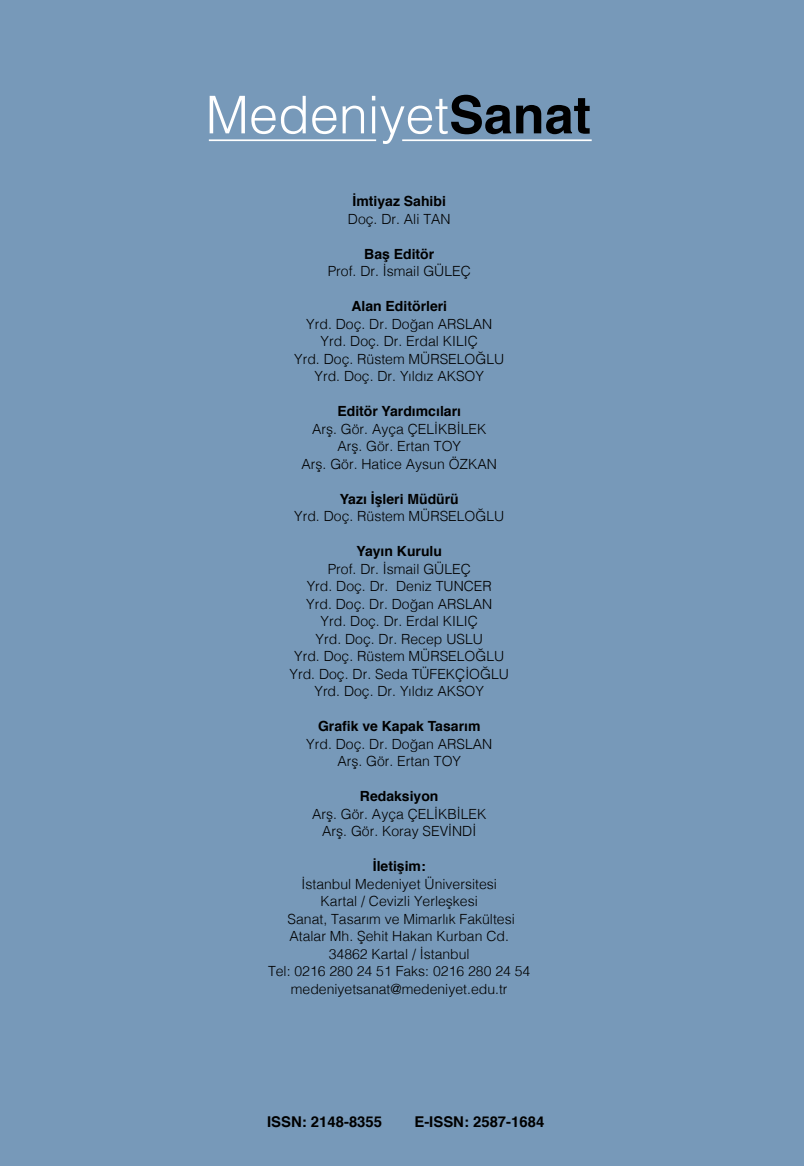
<style>
.page{position:relative;width:804px;height:1166px;background:#7799b9}
.page>*{position:absolute;margin:0;border:0;box-sizing:border-box;transform-origin:0 0}
.t1{font:300 52.15px "Helvetica";color:#fff}
.t2{font:700 14.88px "Helvetica";color:#000}
.t3{font:300 14px/17.5px "Helvetica";color:#000;text-align:center}
.t4{font:700 14px "Helvetica";color:#000}
.s1{font-weight:700;color:#000}
</style>
<div class="page">
<hr style="left:209px;top:139px;width:167px;height:2px;background:#fff">
<hr style="left:402px;top:139px;width:189px;height:2px;background:#fff">
<h1 class="t1" style="left:205px;top:70px;width:387px">Medeniyet<span class="s1">Sanat</span></h1>
<p class="t4" style="left:352px;top:190px;width:95px">İmtiyaz Sahibi</p>
<p class="t3" style="left:348px;top:209px;width:104px">Doç. Dr. Ali TAN</p>
<p class="t4" style="left:364px;top:242px;width:72px">Baş Editör</p>
<p class="t3" style="left:328px;top:261px;width:145px">Prof. Dr. İsmail GÜLEÇ</p>
<p class="t4" style="left:351px;top:295px;width:97px">Alan Editörleri</p>
<p class="t3" style="left:294px;top:314px;width:212px">Yrd. Doç. Dr. Doğan ARSLAN<br>Yrd. Doç. Dr. Erdal KILIÇ<br>Yrd. Doç. Rüstem MÜRSELOĞLU<br>Yrd. Doç. Dr. Yıldız AKSOY</p>
<p class="t4" style="left:337px;top:400px;width:125px">Editör Yardımcıları</p>
<p class="t3" style="left:301px;top:419px;width:197px">Arş. Gör. Ayça ÇELİKBİLEK<br>Arş. Gör. Ertan TOY<br>Arş. Gör. Hatice Aysun ÖZKAN</p>
<p class="t4" style="left:340px;top:487px;width:121px">Yazı İşleri Müdürü</p>
<p class="t3" style="left:294px;top:506px;width:212px">Yrd. Doç. Rüstem MÜRSELOĞLU</p>
<p class="t4" style="left:356px;top:540px;width:87px">Yayın Kurulu</p>
<p class="t3" style="left:289px;top:559px;width:221px">Prof. Dr. İsmail GÜLEÇ<br>Yrd. Doç. Dr. Deniz TUNCER<br>Yrd. Doç. Dr. Doğan ARSLAN<br>Yrd. Doç. Dr. Erdal KILIÇ<br>Yrd. Doç. Dr. Recep USLU<br>Yrd. Doç. Rüstem MÜRSELOĞLU<br>Yrd. Doç. Dr. Seda TÜFEKÇİOĞLU<br>Yrd. Doç. Dr. Yıldız AKSOY</p>
<p class="t4" style="left:318px;top:715px;width:164px">Grafik ve Kapak Tasarım</p>
<p class="t3" style="left:306px;top:734px;width:187px">Yrd. Doç. Dr. Doğan ARSLAN<br>Arş. Gör. Ertan TOY</p>
<p class="t4" style="left:360px;top:785px;width:80px">Redaksiyon</p>
<p class="t3" style="left:312px;top:804px;width:176px">Arş. Gör. Ayça ÇELİKBİLEK<br>Arş. Gör. Koray SEVİNDİ</p>
<p class="t4" style="left:373px;top:855px;width:54px">İletişim:</p>
<p class="t3" style="left:268px;top:874px;width:264px">İstanbul Medeniyet Üniversitesi<br>Kartal / Cevizli Yerleşkesi<br>Sanat, Tasarım ve Mimarlık Fakültesi<br>Atalar Mh. Şehit Hakan Kurban Cd.<br>34862 Kartal / İstanbul<br>Tel: 0216 280 24 51 Faks: 0216 280 24 54 medeniyetsanat@medeniyet.edu.tr</p>
<p class="t2" style="left:267px;top:1109px;width:116px">ISSN: 2148-8355</p>
<p class="t2" style="left:414px;top:1109px;width:131px">E-ISSN: 2587-1684</p>
</div>
